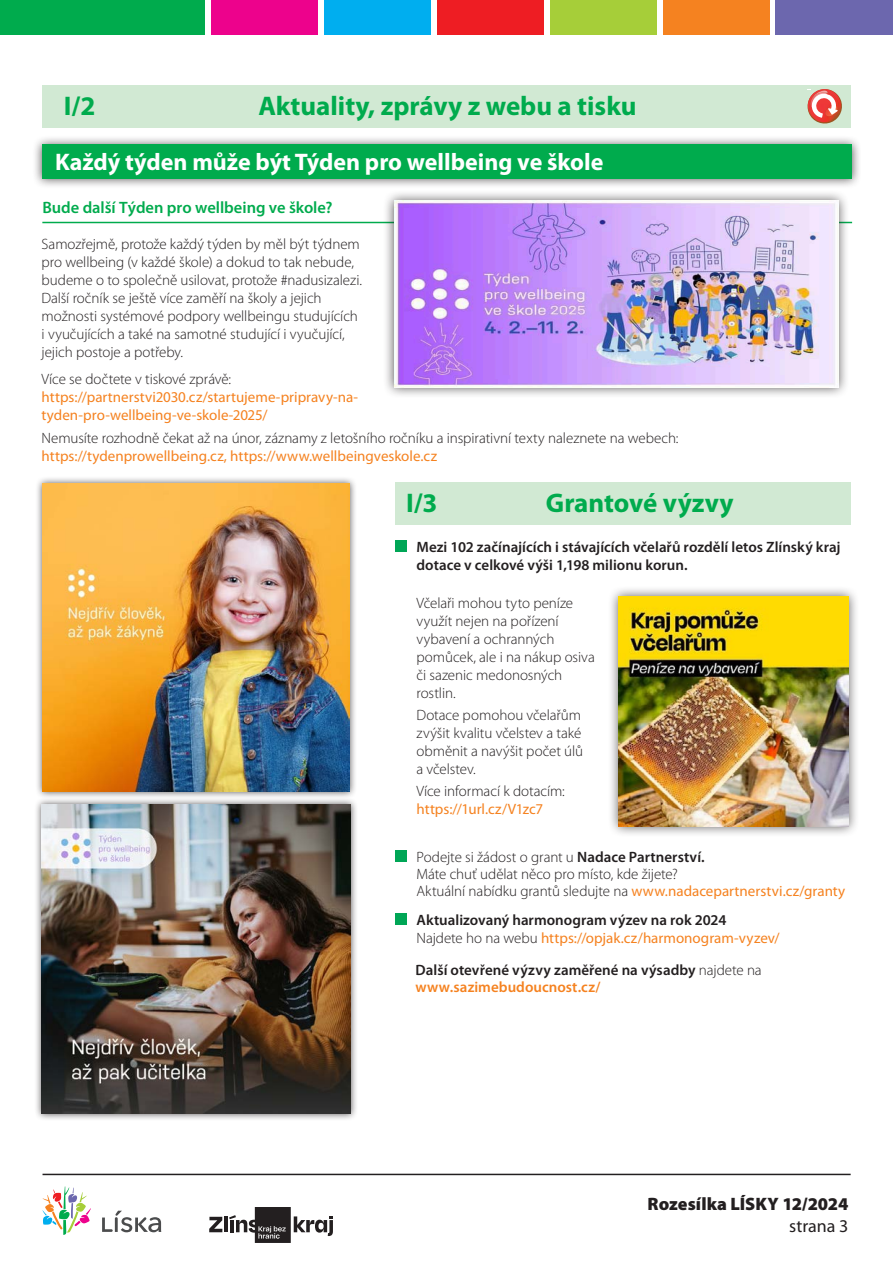
<style>
.page{position:relative;width:893px;height:1263px;background:#fff}
.page>*{position:absolute;margin:0;border:0;box-sizing:border-box;transform-origin:0 0}
.nadpis{font:700 27px "Myriad Pro";color:#00ab4d}
.podtržený_podnadpis{font:700 24px "Myriad Pro";color:#fff}
.t1{font:900 18px "Myriad Pro";color:#231f20}
.t2{font:18px "Myriad Pro";color:#231f20}
.podtržený_podnadpis-2{font:600 16.5px "Myriad Pro";color:#00ab4d}
.text{font:300 15px/18px "Myriad Pro";letter-spacing:-.005em;color:#231f20}
.text-2{font:15px/18px "Myriad Pro";color:#f58220}
.text-3{font:600 15px/18px "Myriad Pro";color:#231f20}
.text-4{font:600 15px "Myriad Pro";letter-spacing:.005em;color:#f58220}
.s1{font-weight:400;color:#f58220}
.s2{font-weight:600}
.s3{font-weight:300;color:#231f20}
.s4{font-weight:300}
</style>
<div class="page">
<div style="left:0;top:0;width:205px;height:34px;background:#00ab4d"></div>
<div style="left:211px;top:0;width:107px;height:34px;background:#ed028c"></div>
<div style="left:324px;top:0;width:107px;height:34px;background:#00aeef"></div>
<div style="left:437px;top:0;width:107px;height:34px;background:#ee1d23"></div>
<div style="left:550px;top:0;width:107px;height:34px;background:#a6ce39"></div>
<div style="left:663px;top:0;width:107px;height:34px;background:#f58220"></div>
<div style="left:776px;top:0;width:117px;height:34px;background:#6c67ae"></div>
<svg style="left:102px;top:1211px;width:59px;height:21px"></svg>
<svg style="left:43px;top:1186px;width:48px;height:49px"></svg>
<hr style="left:43px;top:1174px;width:808px;height:1px;background:#231f20">
<svg style="left:209px;top:1217px;width:13px;height:15px"></svg>
<hr style="left:224px;top:1216px;width:4px;height:16px;background:#231f20">
<svg style="left:229px;top:1207px;width:104px;height:36px"></svg>
<div style="left:33px;top:135px;width:828px;height:54px;background:#231f20;opacity:.75"></div>
<div style="left:42px;top:145px;width:809px;height:34px;background:#00ab4d"></div>
<div style="left:43px;top:85px;width:808px;height:43px;background:#d1e9d3"></div>
<svg style="left:807px;top:89px;width:35px;height:35px"></svg>
<div style="left:35px;top:476px;width:322px;height:323px;background:#231f20;opacity:.75"></div>
<img style="left:42px;top:484px;width:308px;height:307px">
<div style="left:34px;top:797px;width:324px;height:324px;background:#231f20;opacity:.75"></div>
<img style="left:42px;top:805px;width:308px;height:309px">
<div style="left:395px;top:482px;width:455px;height:42px;background:#d1e9d3"></div>
<div style="left:395px;top:850px;width:12px;height:12px;background:#00a656"></div>
<div style="left:395px;top:913px;width:12px;height:12px;background:#00a656"></div>
<div style="left:395px;top:540px;width:12px;height:12px;background:#00a656"></div>
<div style="left:608px;top:586px;width:252px;height:252px;background:#231f20;opacity:.75"></div>
<img style="left:619px;top:597px;width:229px;height:229px">
<hr style="left:42px;top:222px;width:810px;height:1px;background:#00ab4d">
<div style="left:383px;top:190px;width:466px;height:209px;background:#231f20;opacity:.75"></div>
<img style="left:394px;top:201px;width:444px;height:187px">
<p class="nadpis" style="left:64px;top:89px;width:33px">I/2</p>
<p class="nadpis" style="left:258px;top:89px;width:380px">Aktuality, zprávy z webu a tisku</p>
<p class="podtržený_podnadpis" style="left:55px;top:146px;width:550px">Každý týden může být Týden pro wellbeing ve škole</p>
<p class="podtržený_podnadpis-2" style="left:42px;top:197px;width:292px">Bude další Týden pro wellbeing ve škole?</p>
<p class="text" style="left:42px;top:235px;width:322px">Samozřejmě, protože každý týden by měl být týdnem pro wellbeing (v každé škole) a dokud to tak nebude, budeme o to společně usilovat, protože #nadusizalezi.<br>Další ročník se ještě více zaměří na školy a jejich možnosti systémové podpory wellbeingu studujících i vyučujících a také na samotné studující i vyučující, jejich postoje a potřeby.</p>
<p class="text" style="left:42px;top:370px;width:191px">Více se dočtete v tiskové zprávě:</p>
<p class="text-2" style="left:42px;top:388px;width:318px">https://partnerstvi2030.cz/startujeme-pripravy-na&shy;tyden-pro-wellbeing-ve-skole-2025/</p>
<p class="text" style="left:42px;top:429px;width:638px">Nemusíte rozhodně čekat až na únor, záznamy z letošního ročníku a inspirativní texty naleznete na webech:</p>
<p class="text-2" style="left:42px;top:447px;width:397px">https://tydenprowellbeing.cz, https://www.wellbeingveskole.cz</p>
<p class="nadpis" style="left:406px;top:485px;width:33px">I/3</p>
<p class="nadpis" style="left:546px;top:485px;width:189px">Grantové výzvy</p>
<p class="text-3" style="left:416px;top:538px;width:426px">Mezi 102 začínajících i stávajících včelařů rozdělí letos Zlínský kraj dotace v celkové výši 1,198 milionu korun.</p>
<p class="text" style="left:416px;top:594px;width:180px">Včelaři mohou tyto peníze využít nejen na pořízení vybavení a ochranných pomůcek, ale i na nákup osiva či sazenic medonosných rostlin.</p>
<p class="text" style="left:416px;top:706px;width:168px">Dotace pomohou včelařům zvýšit kvalitu včelstev a také obměnit a navýšit počet úlů</p>
<p class="text" style="left:416px;top:760px;width:61px">a včelstev.</p>
<p class="text" style="left:416px;top:782px;width:150px">Více informací k dotacím: <span class="s1">https://1url.cz/V1zc7</span></p>
<p class="text" style="left:416px;top:847px;width:290px">Podejte si žádost o grant u <span class="s2">Nadace Partnerství.</span></p>
<p class="text" style="left:416px;top:865px;width:263px">Máte chuť udělat něco pro místo, kde žijete?</p>
<p class="text" style="left:416px;top:882px;width:430px">Aktuální nabídku grantů sledujte na <span class="s1">www.nadacepartnerstvi.cz/granty</span></p>
<p class="text-3" style="left:416px;top:911px;width:311px">Aktualizovaný harmonogram výzev na rok 2024</p>
<p class="text-2" style="left:416px;top:929px;width:365px"><span class="s3">Najdete ho na webu</span> https://opjak.cz/harmonogram-vyzev/</p>
<p class="text-3" style="left:416px;top:960px;width:348px">Další otevřené výzvy zaměřené na výsadby <span class="s4">najdete na</span></p>
<p class="text-4" style="left:416px;top:977px;width:186px">www.sazimebudoucnost.cz/</p>
<p class="t1" style="left:648px;top:1192px;width:202px">Rozesílka LÍSKY 12/2024</p>
<p class="t2" style="left:789px;top:1215px;width:61px">strana 3</p>
</div>
